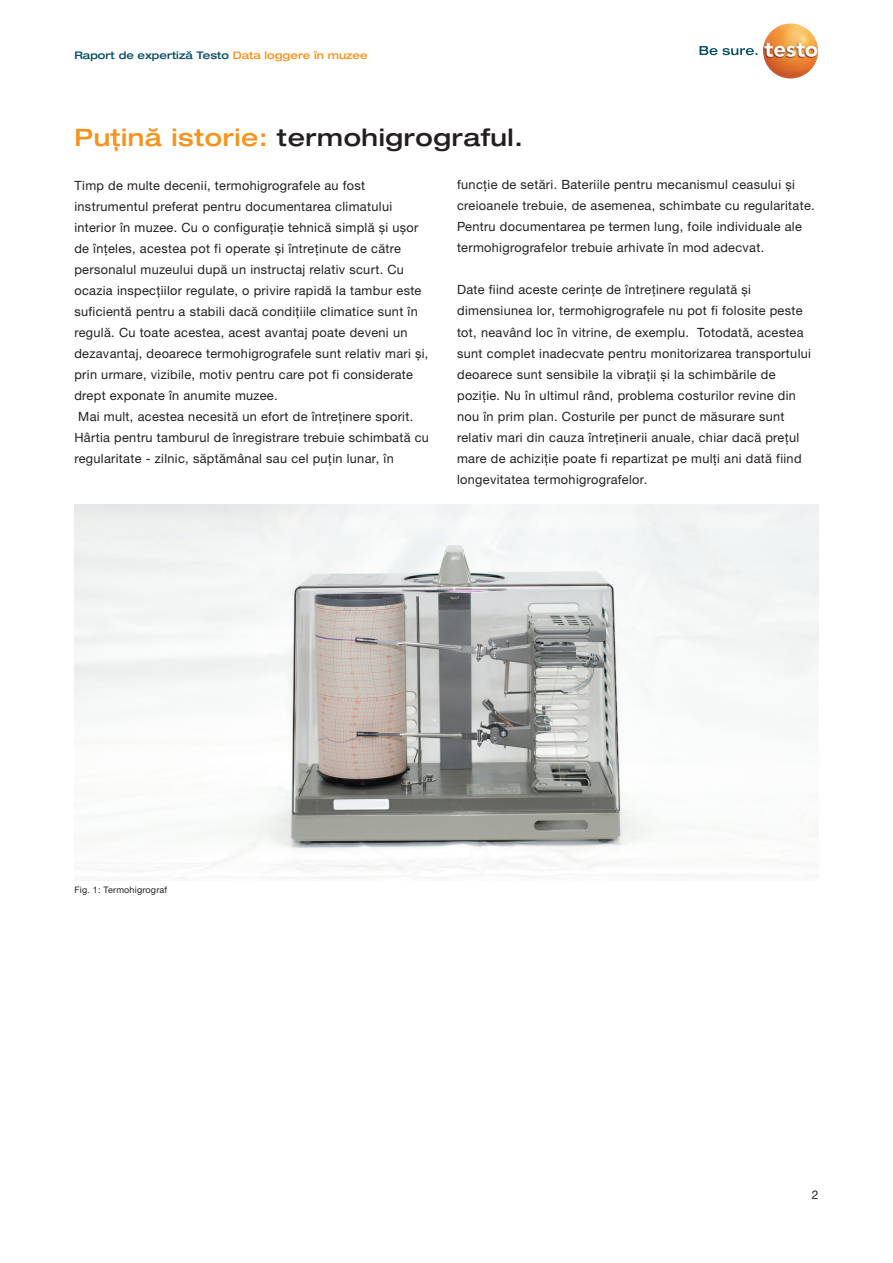
<style>
.page{position:relative;width:893px;height:1263px;background:#fff}
.page>*{position:absolute;margin:0;border:0;box-sizing:border-box;transform-origin:0 0}
.Headline{font:500 expanded 24px "Helvetica Neue LTW1 G";letter-spacing:.025em;color:#231f20}
.Copy{font:12.75px/21px "Helvetica Neue LTW1 G";letter-spacing:.025em;color:#231f20}
.t1{font:12px "Helvetica Neue LTW1 G";color:#231f20}
.t2{font:500 expanded 10.5px "Helvetica Neue LTW1 G";color:#074f64}
.Copy-2{font:9px "Helvetica Neue LTW1 G";letter-spacing:.025em;color:#231f20}
.s1{color:#f7931d}
</style>
<div class="page">
<svg style="left:699px;top:46px;width:58px;height:9px"></svg>
<img style="left:763px;top:23px;width:55px;height:56px;border-radius:28px">
<img style="left:74px;top:504px;width:745px;height:374px">
<p class="t2" style="left:74px;top:48px;width:295px">Raport de expertiză Testo <span class="s1">Data loggere în muzee</span></p>
<p class="Headline" style="left:74px;top:122px;width:450px"><span class="s1">Puțină istorie:</span> termohigrograful.</p>
<p class="Copy" style="left:74px;top:174px;width:356px">Timp de multe decenii, termohigrografele au fost instrumentul preferat pentru documentarea climatului interior în muzee. Cu o configurație tehnică simplă și ușor de înțeles, acestea pot fi operate și întreținute de către personalul muzeului după un instructaj relativ scurt. Cu ocazia inspecțiilor regulate, o privire rapidă la tambur este suficientă pentru a stabili dacă condițiile climatice sunt în regulă. Cu toate acestea, acest avantaj poate deveni un dezavantaj, deoarece termohigrografele sunt relativ mari și, prin urmare, vizibile, motiv pentru care pot fi considerate drept exponate în anumite muzee.</p>
<p class="Copy" style="left:74px;top:405px;width:356px;text-indent:4px">Mai mult, acestea necesită un efort de întreținere sporit.<br>Hârtia pentru tamburul de înregistrare trebuie schimbată cu regularitate - zilnic, săptămânal sau cel puțin lunar, în</p>
<p class="Copy" style="left:457px;top:174px;width:359px">funcție de setări. Bateriile pentru mecanismul ceasului și creioanele trebuie, de asemenea, schimbate cu regularitate.<br>Pentru documentarea pe termen lung, foile individuale ale termohigrografelor trebuie arhivate în mod adecvat.</p>
<p class="Copy" style="left:457px;top:279px;width:355px">Date fiind aceste cerințe de întreținere regulată și dimensiunea lor, termohigrografele nu pot fi folosite peste tot, neavând loc în vitrine, de exemplu. Totodată, acestea sunt complet inadecvate pentru monitorizarea transportului deoarece sunt sensibile la vibrații și la schimbările de poziție. Nu în ultimul rând, problema costurilor revine din nou în prim plan. Costurile per punct de măsurare sunt relativ mari din cauza întreținerii anuale, chiar dacă prețul mare de achiziție poate fi repartizat pe mulți ani dată fiind longevitatea termohigrografelor.</p>
<p class="Copy-2" style="left:74px;top:885px;width:94px">Fig. 1: Termohigrograf</p>
<p class="t1" style="left:812px;top:1187px;width:8px">2</p>
</div>
